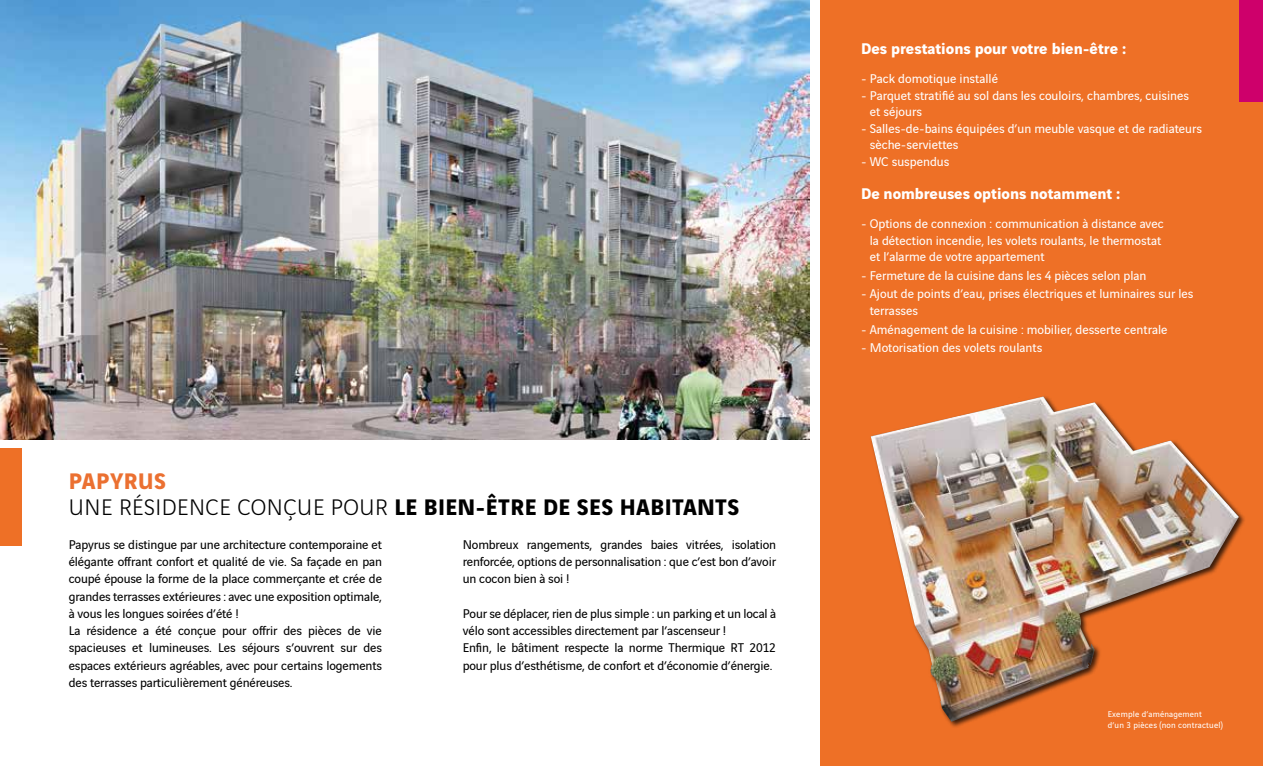
<style>
.page{position:relative;width:1263px;height:766px;background:#fff}
.page>*{position:absolute;margin:0;border:0;box-sizing:border-box;transform-origin:0 0}
.t1{font:700 24px "Vinci Sans";letter-spacing:.02em;color:#000}
.t2{font:700 24px "Vinci Sans";letter-spacing:.02em;color:#eb7031}
.t3{font:700 16.5px "Vinci Sans";color:#fff}
.t4{font:13.5px/17.2px "Vinci Sans";letter-spacing:-.01em;color:#000}
.t5{font:13.5px/16.5px "Vinci Sans";color:#fff}
.t6{font:9px/10.8px "Vinci Sans";letter-spacing:.02em;color:#fff}
.s1{font-weight:300}
</style>
<div class="page">
<div style="left:821px;top:0;width:442px;height:765px;background:#ee7026"></div>
<img style="left:871px;top:396px;width:368px;height:325px">
<div style="left:1239px;top:0;width:24px;height:102px;background:#ce006b"></div>
<div style="left:0;top:448px;width:21px;height:98px;background:#ee7026"></div>
<img style="left:0;top:0;width:810px;height:439px">
<h1 class="t2" style="left:69px;top:461px;width:98px">PAPYRUS</h1>
<h1 class="t1" style="left:69px;top:488px;width:672px"><span class="s1">UNE RÉSIDENCE CONÇUE POUR</span> LE BIEN-ÊTRE DE SES HABITANTS</h1>
<p class="t4" style="left:69px;top:534px;width:315px">Papyrus se distingue par une architecture contemporaine et élégante offrant confort et qualité de vie. Sa façade en pan coupé épouse la forme de la place commerçante et crée de grandes terrasses extérieures : avec une exposition optimale, à vous les longues soirées d’été !<br>La résidence a été conçue pour offrir des pièces de vie spacieuses et lumineuses. Les séjours s’ouvrent sur des espaces extérieurs agréables, avec pour certains logements des terrasses particulièrement généreuses.</p>
<p class="t4" style="left:463px;top:534px;width:315px;text-align:justify">Nombreux rangements, grandes baies vitrées, isolation renforcée, options de personnalisation : que c’est bon d’avoir un cocon bien à soi !</p>
<p class="t4" style="left:463px;top:603px;width:315px">Pour se déplacer, rien de plus simple : un parking et un local à vélo sont accessibles directement par l’ascenseur !<br>Enfin, le bâtiment respecte la norme Thermique RT 2012 pour plus d’esthétisme, de confort et d’économie d’énergie.</p>
<p class="t3" style="left:861px;top:35px;width:267px">Des prestations pour votre bien-être :</p>
<p class="t5" style="left:861px;top:69px;width:138px">- Pack domotique installé</p>
<p class="t5" style="left:870px;top:86px;width:321px;text-indent:-9px">- Parquet stratifié au sol dans les couloirs, chambres, cuisines et séjours</p>
<p class="t5" style="left:870px;top:119px;width:334px;text-indent:-9px">- Salles-de-bains équipées d’un meuble vasque et de radiateurs sèche-serviettes</p>
<p class="t5" style="left:861px;top:152px;width:90px">- WC suspendus</p>
<p class="t3" style="left:861px;top:180px;width:261px">De nombreuses options notamment :</p>
<p class="t5" style="left:870px;top:214px;width:295px;text-indent:-9px">- Options de connexion : communication à distance avec la détection incendie, les volets roulants, le thermostat et l’alarme de votre appartement</p>
<p class="t5" style="left:861px;top:266px;width:287px">- Fermeture de la cuisine dans les 4 pièces selon plan</p>
<p class="t5" style="left:870px;top:284px;width:325px;text-indent:-9px">- Ajout de points d’eau, prises électriques et luminaires sur les terrasses</p>
<p class="t5" style="left:861px;top:319px;width:308px">- Aménagement de la cuisine : mobilier, desserte centrale</p>
<p class="t5" style="left:861px;top:338px;width:183px">- Motorisation des volets roulants</p>
<p class="t6" style="left:1108px;top:707px;width:117px">Exemple d’aménagement<br>d’un 3 pièces (non contractuel)</p>
</div>
